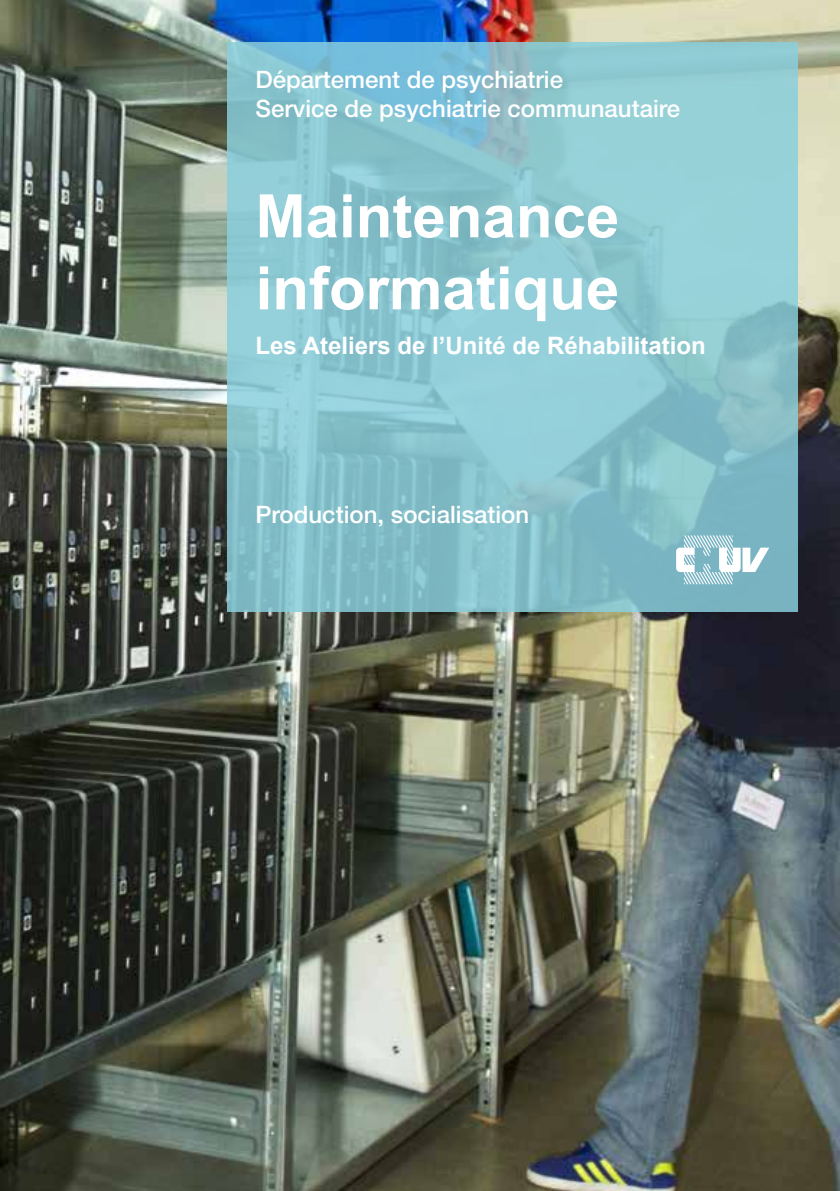
<style>
.page{position:relative;width:840px;height:1191px;background:#fff}
.page>*{position:absolute;margin:0;border:0;box-sizing:border-box;transform-origin:0 0}
.t1{font:700 60px/72px "Arial";color:#fff}
.t2{font:500 24px/28.8px "Helvetica Neue LT Std";color:#fff}
.t3{font:700 24px "Arial";color:#fff}
</style>
<div class="page">
<img style="left:0;top:0;width:839px;height:1191px">
<svg style="left:227px;top:43px;width:570px;height:569px;background:#8ac5cf"></svg>
<svg style="left:675px;top:535px;width:93px;height:49px"></svg>
<p class="t2" style="left:255px;top:65px;width:426px">Département de psychiatrie<br>Service de psychiatrie communautaire</p>
<h1 class="t1" style="left:255px;top:182px;width:365px">Maintenance informatique</h1>
<p class="t3" style="left:255px;top:329px;width:451px">Les Ateliers de l’Unité de Réhabilitation</p>
<p class="t2" style="left:255px;top:499px;width:275px">Production, socialisation</p>
</div>
